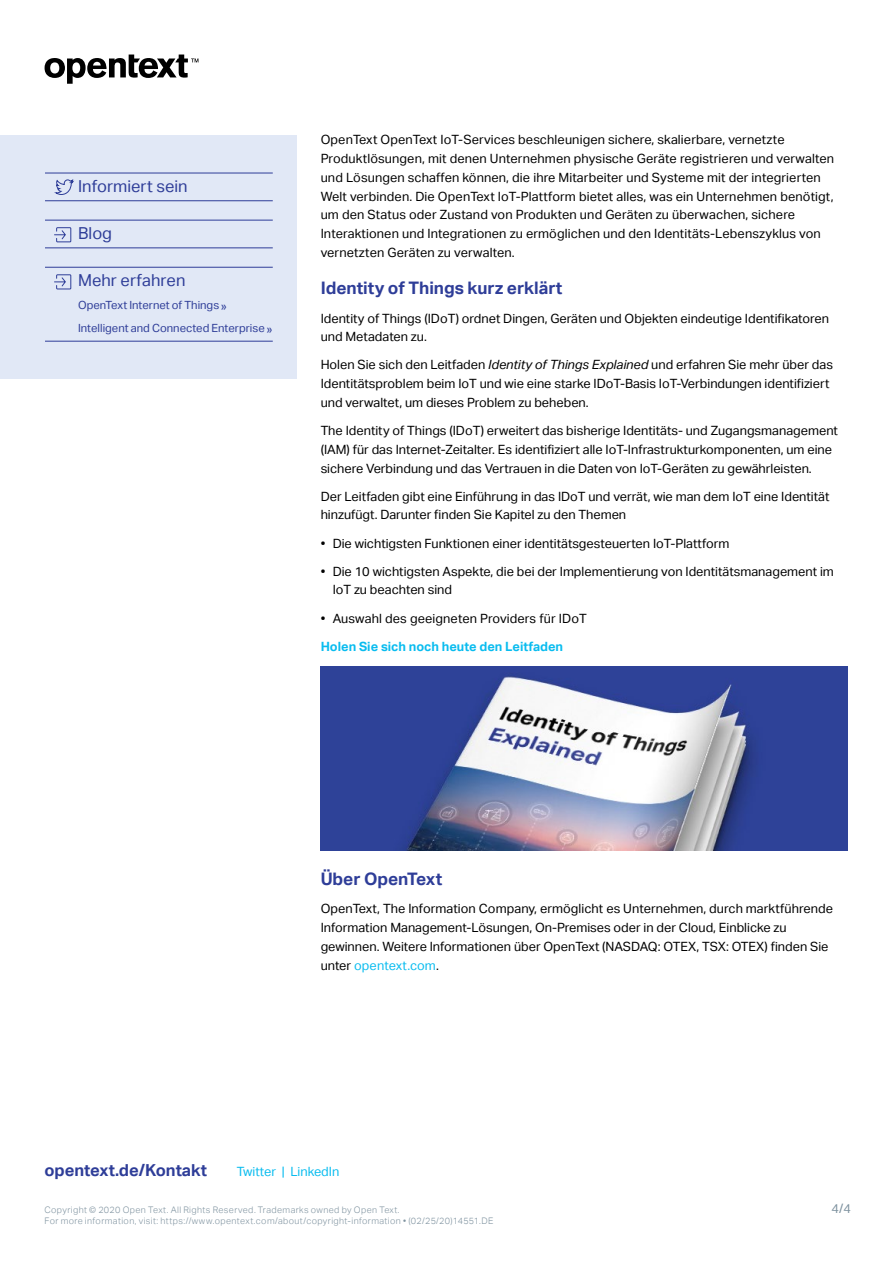
<style>
.page{position:relative;width:893px;height:1263px;background:#fff}
.page>*{position:absolute;margin:0;border:0;box-sizing:border-box;transform-origin:0 0}
.t1{font:700 17.25px "Aktiv Grotesk";color:#2e3d98}
.t2{font:16.5px "Aktiv Grotesk";letter-spacing:.005em;color:#2e3d98}
.t3{font:700 16.5px "Aktiv Grotesk";color:#2e3d98}
.t4{font:12.75px/18.8px "Aktiv Grotesk";color:#000}
.t5{font:700 12.75px "Aktiv Grotesk";color:#09bcef}
.t6{font:12.75px "Aktiv Grotesk";color:#09bcef}
.t7{font:12.75px "Aktiv Grotesk";color:#7e929f}
.t8{font:11.25px/23.1px "Aktiv Grotesk";letter-spacing:.005em;color:#2e3d98}
.t9{font:300 9px "Aktiv Grotesk";letter-spacing:.04em;color:#7e929f}
.s1{font-style:italic}
.s2{color:#09bcef}
</style>
<div class="page">
<svg style="left:45px;top:55px;width:153px;height:29px"></svg>
<img style="left:321px;top:666px;width:527px;height:184px">
<div style="left:0;top:135px;width:297px;height:244px;background:#e1e8f6"></div>
<hr style="left:45px;top:173px;width:228px;height:1px;background:#2e3d98">
<hr style="left:45px;top:200px;width:228px;height:1px;background:#2e3d98">
<hr style="left:45px;top:220px;width:228px;height:1px;background:#2e3d98">
<hr style="left:45px;top:247px;width:228px;height:1px;background:#2e3d98">
<hr style="left:45px;top:267px;width:228px;height:1px;background:#2e3d98">
<hr style="left:45px;top:341px;width:228px;height:1px;background:#2e3d98">
<svg style="left:54px;top:179px;width:20px;height:16px"></svg>
<svg style="left:54px;top:227px;width:18px;height:16px"></svg>
<svg style="left:54px;top:274px;width:18px;height:16px"></svg>
<p class="t2" style="left:78px;top:177px;width:111px">Informiert sein</p>
<p class="t2" style="left:78px;top:224px;width:36px">Blog</p>
<p class="t2" style="left:78px;top:271px;width:109px">Mehr erfahren</p>
<p class="t8" style="left:78px;top:294px;width:196px">OpenText Internet of Things »<br>Intelligent and Connected Enterprise »</p>
<p class="t4" style="left:321px;top:131px;width:515px">OpenText OpenText IoT-Services beschleunigen sichere, skalierbare, vernetzte Produktlösungen, mit denen Unternehmen physische Geräte registrieren und verwalten und Lösungen schaffen können, die ihre Mitarbeiter und Systeme mit der integrierten Welt verbinden. Die OpenText IoT-Plattform bietet alles, was ein Unternehmen benötigt, um den Status oder Zustand von Produkten und Geräten zu überwachen, sichere Interaktionen und Integrationen zu ermöglichen und den Identitäts-Lebenszyklus von vernetzten Geräten zu verwalten.</p>
<h1 class="t1" style="left:321px;top:278px;width:243px">Identity of Things kurz erklärt</h1>
<p class="t4" style="left:321px;top:309px;width:510px">Identity of Things (IDoT) ordnet Dingen, Geräten und Objekten eindeutige Identifikatoren und Metadaten zu.</p>
<p class="t4" style="left:321px;top:356px;width:514px">Holen Sie sich den Leitfaden <span class="s1">Identity of Things Explained</span> und erfahren Sie mehr über das<br>Identitätsproblem beim IoT und wie eine starke IDoT-Basis IoT-Verbindungen identifiziert und verwaltet, um dieses Problem zu beheben.</p>
<p class="t4" style="left:321px;top:421px;width:519px">The Identity of Things (IDoT) erweitert das bisherige Identitäts- und Zugangsmanagement (IAM) für das Internet-Zeitalter. Es identifiziert alle IoT-Infrastrukturkomponenten, um eine sichere Verbindung und das Vertrauen in die Daten von IoT-Geräten zu gewährleisten.</p>
<p class="t4" style="left:321px;top:487px;width:510px">Der Leitfaden gibt eine Einführung in das IDoT und verrät, wie man dem IoT eine Identität hinzufügt. Darunter finden Sie Kapitel zu den Themen</p>
<p class="t4" style="left:321px;top:534px;width:410px">• Die wichtigsten Funktionen einer identitätsgesteuerten IoT-Plattform</p>
<p class="t4" style="left:333px;top:562px;width:503px;text-indent:-12px">• Die 10 wichtigsten Aspekte, die bei der Implementierung von Identitätsmanagement im<br>IoT zu beachten sind</p>
<p class="t4" style="left:321px;top:609px;width:268px">• Auswahl des geeigneten Providers für IDoT</p>
<p class="t5" style="left:321px;top:639px;width:244px">Holen Sie sich noch heute den Leitfaden</p>
<h1 class="t1" style="left:321px;top:869px;width:123px">Über OpenText</h1>
<p class="t4" style="left:321px;top:899px;width:514px">OpenText, The Information Company, ermöglicht es Unternehmen, durch marktführende Information Management-Lösungen, On-Premises oder in der Cloud, Einblicke zu gewinnen. Weitere Informationen über OpenText (NASDAQ: OTEX, TSX: OTEX) finden Sie unter <span class="s2">opentext.com</span>.</p>
<p class="t3" style="left:44px;top:1160px;width:164px">opentext.de/Kontakt</p>
<p class="t6" style="left:237px;top:1164px;width:104px">Twitter | LinkedIn</p>
<p class="t9" style="left:44px;top:1204px;width:357px">Copyright © 2020 Open Text. All Rights Reserved. Trademarks owned by Open Text.</p>
<p class="t7" style="left:832px;top:1201px;width:21px">4/4</p>
<p class="t9" style="left:44px;top:1215px;width:450px">For more information, visit: https://www.opentext.com/about/copyright-information • (02/25/20)14551.DE</p>
</div>
